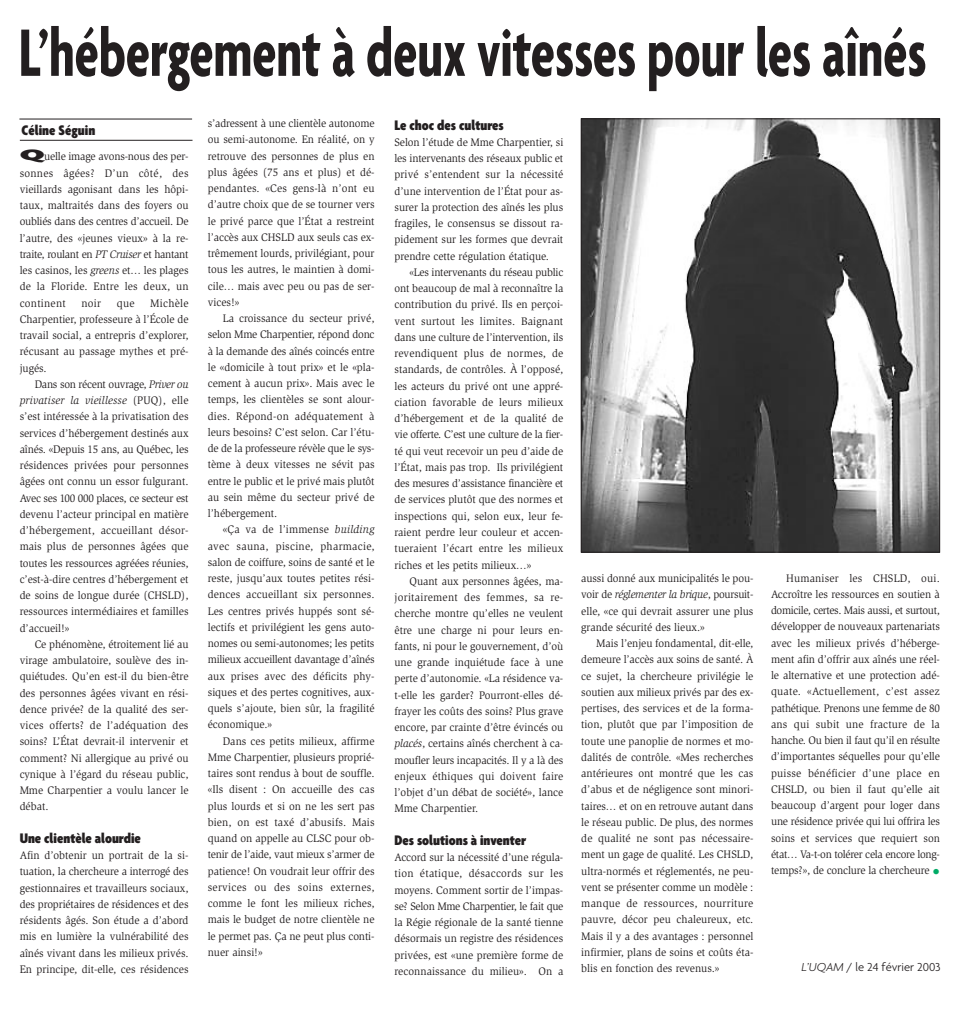
<style>
.page{position:relative;width:960px;height:1009px;background:#fff}
.page>*{position:absolute;margin:0;border:0;box-sizing:border-box;transform-origin:0 0}
.t1{font:700 condensed 72.5px "Agenda";color:#231f20;scale:.8 1}
.t2{font:900 condensed 15px "Agenda";color:#231f20}
.t3{font:300 12.5px "Agenda";color:#231f20}
.t4{font:11.25px/16.2px "Slimbach";color:#231f20;text-align:justify;scale:.95 1}
.s1{font-family:"Agenda";font-weight:900;font-stretch:condensed;font-size:16.25px}
.s2{font-style:italic}
.s3{font-size:15px;color:#00ab66}
</style>
<div class="page">
<hr style="left:19px;top:119px;width:173px;height:1px;background:#231f20">
<hr style="left:20px;top:140px;width:172px;height:1px;background:#231f20">
<img style="left:582px;top:121px;width:355px;height:429px">
<div style="left:580px;top:119px;width:359px;height:433px;border:1px solid #231f20"></div>
<h1 class="t1" style="left:19px;top:25px;width:1135px">L’hébergement à deux vitesses pour les aînés</h1>
<h2 class="t2" style="left:21px;top:124px;width:75px">Céline Séguin</h2>
<p class="t4" style="left:20px;top:149px;width:179px"><span class="s1">Q</span>uelle image avons-nous des per&shy;sonnes âgées? D’un côté, des vieillards agonisant dans les hôpi&shy;taux, maltraités dans des foyers ou oubliés dans des centres d’accueil. De l’autre, des «jeunes vieux» à la re&shy;traite, roulant en <span class="s2">PT Cruiser</span> et hantant les casinos, les <span class="s2">greens</span> et… les plages de la Floride. Entre les deux, un continent</p>
<p class="t4" style="left:20px;top:296px;width:179px;text-indent:130px">Michèle Charpentier, professeure à l’École de travail social, a entrepris d’explorer, récusant au passage mythes et pré&shy;jugés.</p>
<p class="t4" style="left:20px;top:377px;width:179px;text-indent:15px">Dans son récent ouvrage, <span class="s2">Priver ou privatiser la vieillesse</span> (PUQ), elle s’est intéressée à la privatisation des services d’hébergement destinés aux aînés. «Depuis 15 ans, au Québec, les résidences privées pour personnes âgées ont connu un essor fulgurant.<br>Avec ses 100 000 places, ce secteur est devenu l’acteur principal en matière d’hébergement, accueillant désor&shy;mais plus de personnes âgées que toutes les ressources agréées réunies, c’est-à-dire centres d’hébergement et de soins de longue durée (CHSLD), ressources intermédiaires et familles d’accueil!»</p>
<p class="t4" style="left:20px;top:637px;width:179px;text-indent:15px">Ce phénomène, étroitement lié au virage ambulatoire, soulève des in&shy;quiétudes. Qu’en est-il du bien-être des personnes âgées vivant en rési&shy;dence privée? de la qualité des ser&shy;vices offerts? de l’adéquation des soins? L’État devrait-il intervenir et comment? Ni allergique au privé ou cynique à l’égard du réseau public, Mme Charpentier a voulu lancer le débat.</p>
<h2 class="t2" style="left:20px;top:832px;width:123px">Une clientèle alourdie</h2>
<p class="t4" style="left:20px;top:848px;width:179px">Afin d’obtenir un portrait de la si&shy;tuation, la chercheure a interrogé des gestionnaires et travailleurs sociaux, des propriétaires de résidences et des résidents âgés. Son étude a d’abord mis en lumière la vulnérabilité des aînés vivant dans les milieux privés.<br>En principe, dit-elle, ces résidences</p>
<p class="t4" style="left:81px;top:296px;width:22px">noir</p>
<p class="t4" style="left:117px;top:296px;width:20px">que</p>
<p class="t4" style="left:208px;top:116px;width:177px">s’adressent à une clientèle autonome ou semi-autonome. En réalité, on y retrouve des personnes de plus en plus âgées (75 ans et plus) et dé&shy;pendantes. «Ces gens-là n’ont eu d’autre choix que de se tourner vers le privé parce que l’État a restreint l’accès aux CHSLD aux seuls cas ex&shy;trêmement lourds, privilégiant, pour tous les autres, le maintien à domi&shy;cile… mais avec peu ou pas de ser&shy;vices!»</p>
<p class="t4" style="left:208px;top:311px;width:177px;text-indent:15px">La croissance du secteur privé, selon Mme Charpentier, répond donc à la demande des aînés coincés entre le «domicile à tout prix» et le «pla&shy;cement à aucun prix». Mais avec le temps, les clientèles se sont alour&shy;dies. Répond-on adéquatement à leurs besoins? C’est selon. Car l’étu&shy;de de la professeure révèle que le sys&shy;tème à deux vitesses ne sévit pas entre le public et le privé mais plutôt au sein même du secteur privé de l’hébergement.</p>
<p class="t4" style="left:208px;top:522px;width:177px;text-indent:15px">«Ça va de l’immense <span class="s2">building </span>avec sauna, piscine, pharmacie, salon de coiffure, soins de santé et le reste, jusqu’aux toutes petites rési&shy;dences accueillant six personnes.<br>Les centres privés huppés sont sé&shy;lectifs et privilégient les gens auto&shy;nomes ou semi-autonomes; les petits milieux accueillent davantage d’aînés aux prises avec des déficits phy&shy;siques et des pertes cognitives, aux&shy;quels s’ajoute, bien sûr, la fragilité économique.»</p>
<p class="t4" style="left:208px;top:734px;width:177px;text-indent:15px">Dans ces petits milieux, affirme Mme Charpentier, plusieurs proprié&shy;taires sont rendus à bout de souffle. «Ils disent : On accueille des cas plus lourds et si on ne les sert pas bien, on est taxé d’abusifs. Mais quand on appelle au CLSC pour ob&shy;tenir de l’aide, vaut mieux s’armer de patience! On voudrait leur offrir des services ou des soins externes, comme le font les milieux riches, mais le budget de notre clientèle ne le permet pas. Ça ne peut plus conti&shy;nuer ainsi!»</p>
<h2 class="t2" style="left:394px;top:119px;width:111px">Le choc des cultures</h2>
<p class="t4" style="left:394px;top:135px;width:179px">Selon l’étude de Mme Charpentier, si les intervenants des réseaux public et privé s’entendent sur la nécessité d’une intervention de l’État pour as&shy;surer la protection des aînés les plus fragiles, le consensus se dissout ra&shy;pidement sur les formes que devrait prendre cette régulation étatique.</p>
<p class="t4" style="left:394px;top:265px;width:179px;text-indent:15px">«Les intervenants du réseau public ont beaucoup de mal à reconnaître la contribution du privé. Ils en perçoi&shy;vent surtout les limites. Baignant dans une culture de l’intervention, ils revendiquent plus de normes, de standards, de contrôles. À l’opposé, les acteurs du privé ont une appré&shy;ciation favorable de leurs milieux d’hébergement et de la qualité de vie offerte. C’est une culture de la fier&shy;té qui veut recevoir un peu d’aide de l’État, mais pas trop. Ils privilégient des mesures d’assistance financière et de services plutôt que des normes et inspections qui, selon eux, leur fe&shy;raient perdre leur couleur et accen&shy;tueraient l’écart entre les milieux riches et les petits milieux…»</p>
<p class="t4" style="left:394px;top:574px;width:179px;text-indent:15px">Quant aux personnes âgées, ma&shy;joritairement des femmes, sa re&shy;cherche montre qu’elles ne veulent être une charge ni pour leurs en&shy;fants, ni pour le gouvernement, d’où une grande inquiétude face à une perte d’autonomie. «La résidence va&shy;t-elle les garder? Pourront-elles dé&shy;frayer les coûts des soins? Plus grave encore, par crainte d’être évincés ou <span class="s2">placés</span>, certains aînés cherchent à ca&shy;moufler leurs incapacités. Il y a là des enjeux éthiques qui doivent faire l’objet d’un débat de société», lance Mme Charpentier.</p>
<h2 class="t2" style="left:394px;top:834px;width:133px">Des solutions à inventer</h2>
<p class="t4" style="left:394px;top:850px;width:179px">Accord sur la nécessité d’une régula&shy;tion étatique, désaccords sur les moyens. Comment sortir de l’impas&shy;se? Selon Mme Charpentier, le fait que la Régie régionale de la santé tienne désormais un registre des résidences privées, est «une première forme de reconnaissance du milieu». On a</p>
<p class="t4" style="left:581px;top:571px;width:183px">aussi donné aux municipalités le pou&shy;voir de <span class="s2">réglementer la brique</span>, poursuit&shy;elle, «ce qui devrait assurer une plus grande sécurité des lieux.»</p>
<p class="t4" style="left:581px;top:636px;width:183px;text-indent:15px">Mais l’enjeu fondamental, dit-elle, demeure l’accès aux soins de santé. À ce sujet, la chercheure privilégie le soutien aux milieux privés par des ex&shy;pertises, des services et de la forma&shy;tion, plutôt que par l’imposition de toute une panoplie de normes et mo&shy;dalités de contrôle. «Mes recherches antérieures ont montré que les cas d’abus et de négligence sont minori&shy;taires… et on en retrouve autant dans le réseau public. De plus, des normes de qualité ne sont pas nécessaire&shy;ment un gage de qualité. Les CHSLD, ultra-normés et réglementés, ne peu&shy;vent se présenter comme un modèle : manque de ressources, nourriture pauvre, décor peu chaleureux, etc.<br>Mais il y a des avantages : personnel infirmier, plans de soins et coûts éta&shy;blis en fonction des revenus.»</p>
<p class="t4" style="left:770px;top:571px;width:179px;text-indent:15px">Humaniser les CHSLD, oui.<br>Accroître les ressources en soutien à domicile, certes. Mais aussi, et surtout, développer de nouveaux partenariats avec les milieux privés d’héberge&shy;ment afin d’offrir aux aînés une réel&shy;le alternative et une protection adé&shy;quate. «Actuellement, c’est assez pathétique. Prenons une femme de 80 ans qui subit une fracture de la hanche. Ou bien il faut qu’il en résulte d’importantes séquelles pour qu’elle puisse bénéficier d’une place en CHSLD, ou bien il faut qu’elle ait beaucoup d’argent pour loger dans une résidence privée qui lui offrira les soins et services que requiert son état… Va-t-on tolérer cela encore long&shy;temps?», de conclure la chercheure <span class="s3">•</span></p>
<p class="t3" style="left:801px;top:962px;width:140px"><span class="s2">L’UQAM</span> / le 24 février 2003</p>
</div>
